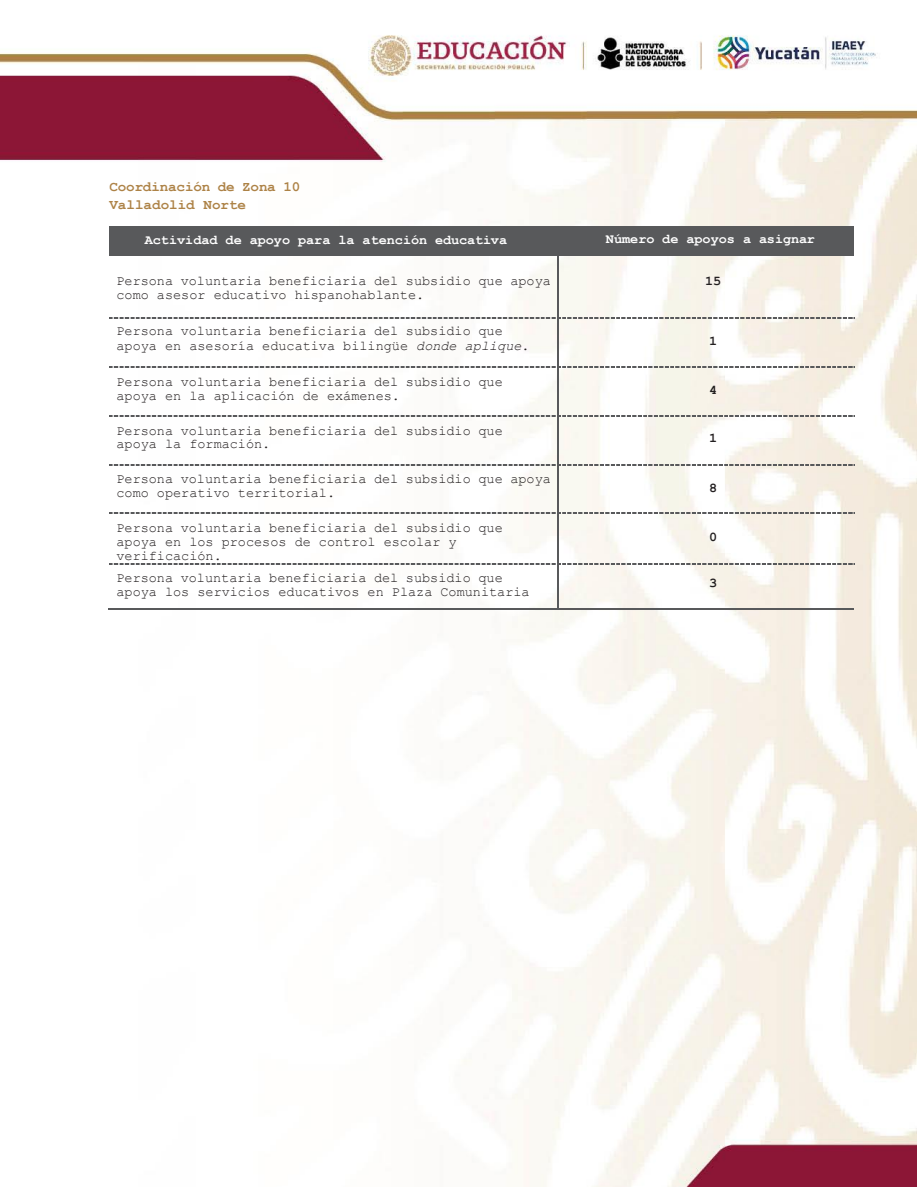
<style>
.page{position:relative;width:918px;height:1188px;background:#fff}
.page>*{position:absolute;margin:0;border:0;box-sizing:border-box;transform-origin:0 0}
.t1{font:700 14.25px/17.4px "Courier New";letter-spacing:-.005em;color:#ad8246}
.t2{font:13.5px/13.6px "Courier New";color:#231f20}
.t3{font:700 13.5px "Courier New";color:#fff}
.t4{font:700 13.5px "Courier New";color:#231f20}
.s1{font-style:italic}
</style>
<div class="page">
<img style="left:0;top:35px;width:916px;height:1152px">
<div style="left:109px;top:226px;width:448px;height:30px;background:#58595b"></div>
<div style="left:558px;top:226px;width:296px;height:30px;background:#58595b"></div>
<hr style="left:557px;top:226px;width:1px;height:30px;background:#58595b">
<hr style="left:557px;top:256px;width:1px;height:62px;background:#58595b">
<svg style="left:109px;top:318px;width:745px;height:1px"></svg>
<hr style="left:557px;top:319px;width:1px;height:48px;background:#58595b">
<svg style="left:109px;top:367px;width:745px;height:1px"></svg>
<hr style="left:557px;top:368px;width:1px;height:48px;background:#58595b">
<svg style="left:109px;top:416px;width:745px;height:1px"></svg>
<hr style="left:557px;top:417px;width:1px;height:47px;background:#58595b">
<svg style="left:109px;top:464px;width:745px;height:2px"></svg>
<hr style="left:557px;top:466px;width:1px;height:47px;background:#58595b">
<svg style="left:109px;top:513px;width:745px;height:1px"></svg>
<hr style="left:557px;top:514px;width:1px;height:49px;background:#58595b">
<svg style="left:109px;top:563px;width:745px;height:1px"></svg>
<hr style="left:108px;top:608px;width:449px;height:1px;background:#58595b">
<hr style="left:557px;top:564px;width:1px;height:44px;background:#58595b">
<hr style="left:558px;top:608px;width:296px;height:1px;background:#58595b">
<p class="t1" style="left:109px;top:178px;width:192px">Coordinación de Zona 10<br>Valladolid Norte</p>
<p class="t3" style="left:145px;top:233px;width:364px">Actividad de apoyo para la atención educativa</p>
<p class="t3" style="left:606px;top:231px;width:211px">Número de apoyos a asignar</p>
<p class="t2" style="left:116px;top:274px;width:436px">Persona voluntaria beneficiaria del subsidio que apoya como asesor educativo hispanohablante.</p>
<p class="t4" style="left:705px;top:274px;width:18px">15</p>
<p class="t2" style="left:116px;top:324px;width:415px;line-height:15px">Persona voluntaria beneficiaria del subsidio que apoya en asesoría educativa bilingüe <span class="s1">donde aplique</span>.</p>
<p class="t4" style="left:709px;top:334px;width:10px">1</p>
<p class="t2" style="left:116px;top:374px;width:388px">Persona voluntaria beneficiaria del subsidio que apoya en la aplicación de exámenes.</p>
<p class="t4" style="left:709px;top:382px;width:10px">4</p>
<p class="t2" style="left:116px;top:423px;width:388px">Persona voluntaria beneficiaria del subsidio que apoya la formación.</p>
<p class="t4" style="left:709px;top:431px;width:10px">1</p>
<p class="t2" style="left:116px;top:472px;width:436px">Persona voluntaria beneficiaria del subsidio que apoya como operativo territorial.</p>
<p class="t4" style="left:709px;top:481px;width:10px">8</p>
<p class="t2" style="left:116px;top:521px;width:388px">Persona voluntaria beneficiaria del subsidio que apoya en los procesos de control escolar y verificación.</p>
<p class="t4" style="left:709px;top:529px;width:10px">0</p>
<p class="t2" style="left:116px;top:571px;width:415px">Persona voluntaria beneficiaria del subsidio que apoya los servicios educativos en Plaza Comunitaria</p>
<p class="t4" style="left:709px;top:576px;width:10px">3</p>
</div>
